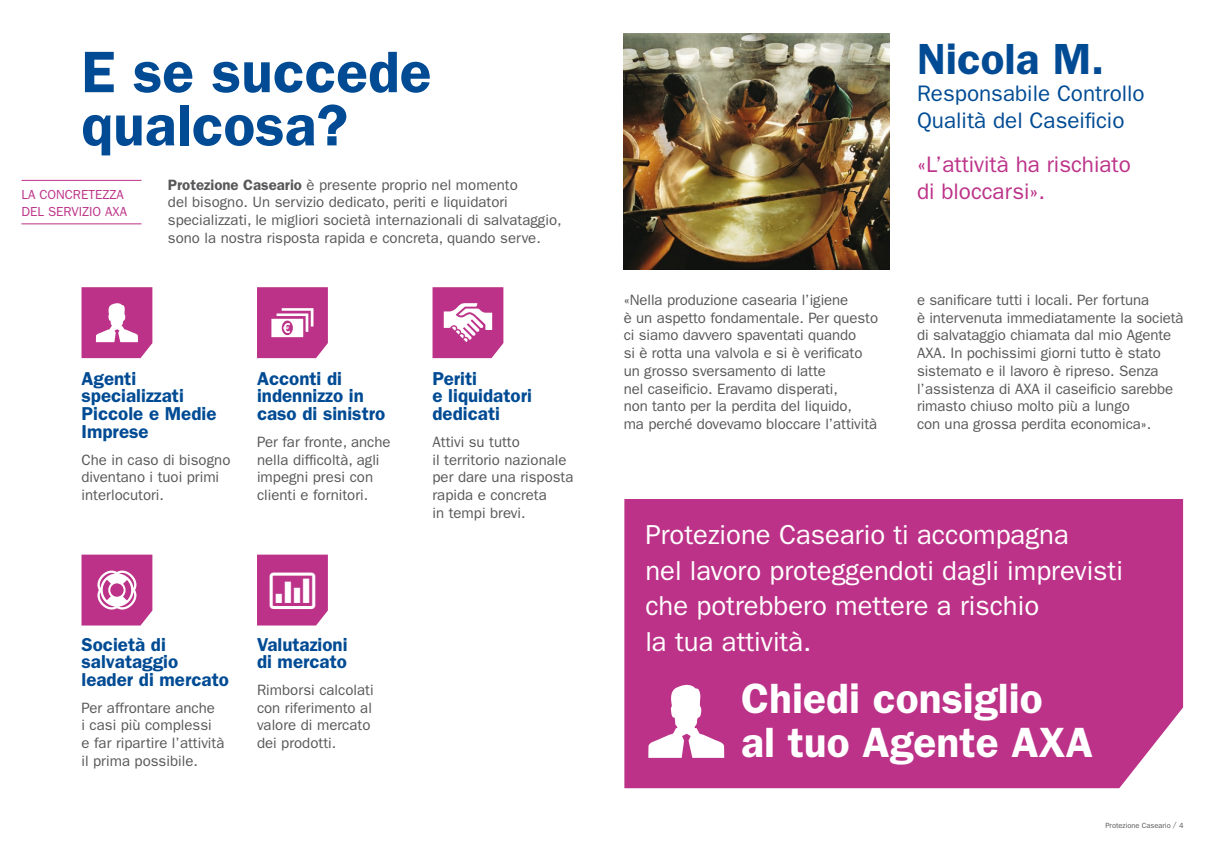
<style>
.page{position:relative;width:1205px;height:851px;background:#fff}
.page>*{position:absolute;margin:0;border:0;box-sizing:border-box;transform-origin:0 0}
.t1{font:600 58.75px/53.1px "ITC Franklin Gothic Std";color:#004b94}
.t2{font:600 43.75px "ITC Franklin Gothic Std";color:#004b94}
.t3{font:600 42.5px/44.2px "ITC Franklin Gothic Std";color:#fff}
.t4{font:27.5px/35.4px "ITC Franklin Gothic Std";color:#fff}
.t5{font:22.5px/26.6px "ITC Franklin Gothic Std";color:#004b94}
.t6{font:22.5px/26.6px "ITC Franklin Gothic Std";color:#bc3288}
.t7{font:600 18.75px/17.8px "ITC Franklin Gothic Std";color:#004b94}
.t8{font:15px/17.8px "ITC Franklin Gothic Std";color:#58585a}
.t9{font:13.12px/17.8px "ITC Franklin Gothic Std";color:#bc3288}
.t10{font:7.5px "ITC Franklin Gothic Std";color:#58585a}
.s1{font-weight:600}
</style>
<div class="page">
<hr style="left:21px;top:180px;width:121px;height:1px;background:#bc3288">
<hr style="left:21px;top:223px;width:121px;height:1px;background:#bc3288">
<svg style="left:432px;top:287px;width:71px;height:71px"></svg>
<svg style="left:81px;top:287px;width:71px;height:71px"></svg>
<svg style="left:81px;top:554px;width:71px;height:71px;background:#c8599e"></svg>
<svg style="left:257px;top:287px;width:71px;height:71px;background:#c7549c"></svg>
<img style="left:624px;top:34px;width:266px;height:235px">
<div style="left:624px;top:499px;width:559px;height:289px;background:#bc3288"></div>
<svg style="left:648px;top:683px;width:76px;height:74px"></svg>
<div style="left:257px;top:554px;width:71px;height:71px;background:#bc3288"></div>
<h1 class="t1" style="left:81px;top:45px;width:352px">E se succede qualcosa?</h1>
<p class="t9" style="left:21px;top:185px;width:107px">La concretezza del servizio AXA</p>
<p class="t8" style="left:168px;top:176px;width:395px"><span class="s1">Protezione Caseario</span> è presente proprio nel momento<br>del bisogno. U n servizio dedicato, periti e liquidatori specializzati, le migliori società internazionali di salvataggio, sono la nostra risposta rapida e concreta, quando serve.</p>
<p class="t7" style="left:81px;top:369px;width:136px">Agenti specializzati<br>Piccole e Medie<br>Imprese</p>
<p class="t8" style="left:81px;top:450px;width:150px">Che in caso di bisogno diventano i tuoi primi interlocutori.</p>
<p class="t7" style="left:257px;top:369px;width:130px">Acconti di indennizzo in caso di sinistro</p>
<p class="t8" style="left:257px;top:433px;width:135px">Per far fronte, anche nella difficoltà, agli impegni presi con clienti e fornitori.</p>
<p class="t7" style="left:432px;top:369px;width:101px">Periti<br>e liquidatori dedicati</p>
<p class="t8" style="left:432px;top:433px;width:142px">Attivi su tutto<br>il territorio nazionale per dare una risposta rapida e concreta<br>in tempi brevi.</p>
<p class="t7" style="left:81px;top:635px;width:149px">Società di salvataggio leader di mercato</p>
<p class="t8" style="left:81px;top:698px;width:144px">Per affrontare anche<br>i casi più complessi<br>e far ripartire l’attività il prima possibile.</p>
<p class="t7" style="left:257px;top:635px;width:92px">Valutazioni di mercato</p>
<p class="t8" style="left:257px;top:681px;width:118px">Rimborsi calcolati con riferimento al valore di mercato dei prodotti.</p>
<h2 class="t2" style="left:917px;top:34px;width:189px">Nicola M.</h2>
<h3 class="t5" style="left:917px;top:80px;width:229px">Responsabile Controllo<br>Qualità del Caseificio</h3>
<h3 class="t6" style="left:917px;top:151px;width:215px">«L’attività ha rischiato di bloccarsi».</h3>
<p class="t8" style="left:624px;top:291px;width:256px">«Nella produzione casearia l’igiene<br>è un aspetto fondamentale. Per questo ci siamo davvero spaventati quando<br>si è rotta una valvola e si è verificato un grosso sversamento di latte<br>nel caseificio. Eravamo disperati,<br>non tanto per la perdita del liquido,<br>ma perché dovevamo bloccare l’attività</p>
<p class="t8" style="left:917px;top:291px;width:268px">e sanificare tutti i locali. Per fortuna<br>è intervenuta immediatamente la società di salvataggio chiamata dal mio Agente AXA. In pochissimi giorni tutto è stato sistemato e il lavoro è ripreso. Senza l’assistenza di AXA il caseificio sarebbe rimasto chiuso molto più a lungo<br>con una grossa perdita economica».</p>
<h3 class="t4" style="left:645px;top:517px;width:479px">Protezione Caseario ti accompagna<br>nel lavoro proteggendoti dagli imprevisti che potrebbero mettere a rischio<br>la tua attività.</h3>
<h3 class="t3" style="left:741px;top:676px;width:353px">Chiedi consiglio<br>al tuo Agente AXA</h3>
<p class="t10" style="left:1105px;top:821px;width:80px">Protezione Caseario / 4</p>
</div>
